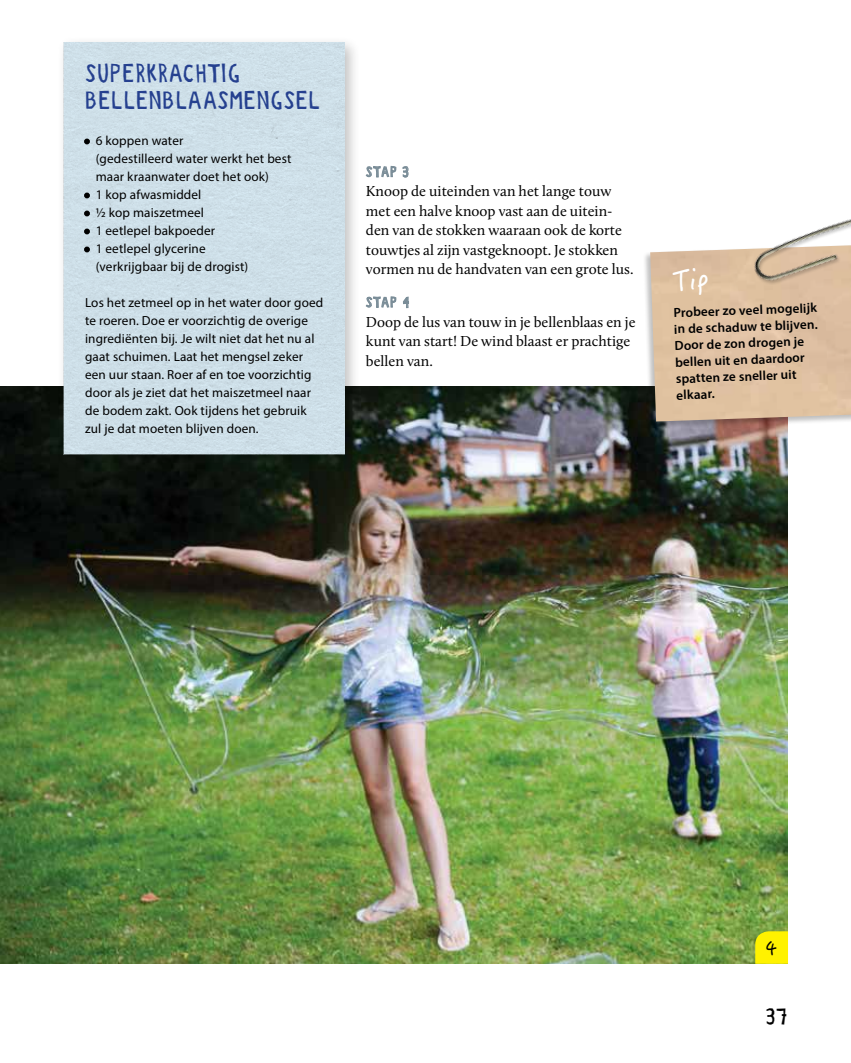
<style>
.page{position:relative;width:851px;height:1063px;background:#fff}
.page>*{position:absolute;margin:0;border:0;box-sizing:border-box;transform-origin:0 0}
.t1{font:24px "Ritaglio";letter-spacing:.04em;color:#25408f}
.t2{font:21px "Ritaglio";color:#000}
.t3{font:18px "Hanzi Pen SC W5";color:#000}
.t4{font:15px/19.5px "Calluna";color:#000}
.t5{font:13.5px "Ritaglio";letter-spacing:.05em;color:#798c97}
.t6{font:13.2px/18px "Myriad Pro";letter-spacing:.01em;color:#000}
.t7{font:600 13.2px/16.5px "Myriad Pro";color:#000}
.s1{font-size:13.5px}
</style>
<div class="page">
<svg style="left:365px;top:166px;width:31px;height:12px"></svg>
<svg style="left:402px;top:166px;width:7px;height:12px"></svg>
<svg style="left:366px;top:296px;width:30px;height:12px"></svg>
<svg style="left:403px;top:296px;width:6px;height:12px"></svg>
<img style="left:0;top:387px;width:787px;height:577px">
<svg style="left:755px;top:931px;width:32px;height:33px"></svg>
<div style="left:57px;top:35px;width:304px;height:436px;background:#000;opacity:.25"></div>
<div style="left:64px;top:43px;width:280px;height:411px;background:#cedfe8"></div>
<svg style="left:84px;top:139px;width:6px;height:5px"></svg>
<svg style="left:84px;top:193px;width:6px;height:5px"></svg>
<svg style="left:84px;top:211px;width:6px;height:5px"></svg>
<svg style="left:84px;top:229px;width:6px;height:5px"></svg>
<svg style="left:84px;top:247px;width:6px;height:5px"></svg>
<div style="left:642px;top:243px;width:208px;height:186px;background:#000;opacity:.25"></div>
<img style="left:650px;top:245px;width:200px;height:177px">
<img style="left:737px;top:219px;width:113px;height:90px">
<svg style="left:672px;top:268px;width:36px;height:27px"></svg>
<p class="t1" style="left:85px;top:59px;width:50px">SUPERKR</p>
<p class="t1" style="left:169px;top:59px;width:62px">ACHTIG</p>
<p class="t1" style="left:85px;top:86px;width:14px">BELLENBL</p>
<p class="t1" style="left:187px;top:86px;width:70px">AASMENGSEL</p>
<p class="t6" style="left:96px;top:131px;width:197px;text-indent:-11px"><span class="s1">•</span> 6 koppen water<br>(gedestilleerd water werkt het best maar kraanwater doet het ook)</p>
<p class="t6" style="left:85px;top:185px;width:118px"><span class="s1">•</span> 1 kop afwasmiddel</p>
<p class="t6" style="left:85px;top:203px;width:120px"><span class="s1">•</span> ½ kop maiszetmeel</p>
<p class="t6" style="left:85px;top:221px;width:132px"><span class="s1">•</span> 1 eetlepel bakpoeder</p>
<p class="t6" style="left:96px;top:239px;width:154px;text-indent:-11px"><span class="s1">•</span> 1 eetlepel glycerine (verkrijgbaar bij de drogist)</p>
<p class="t6" style="left:85px;top:293px;width:239px">Los het zetmeel op in het water door goed te roeren. Doe er voorzichtig de overige ingrediënten bij. Je wilt niet dat het nu al gaat schuimen. Laat het mengsel zeker een uur staan. Roer af en toe voorzichtig door als je ziet dat het maiszetmeel naar de bodem zakt. Ook tijdens het gebruik zul je dat moeten blijven doen.</p>
<p class="t7" style="left:673px;top:304px;width:145px;rotate:-2deg">Probeer zo veel mogelijk in de schaduw te blijven.<br>Door de zon drogen je bellen uit en daardoor spatten ze sneller uit elkaar.</p>
<p class="t5" style="left:366px;top:164px;width:44px">STAP 3</p>
<p class="t4" style="left:366px;top:181px;width:269px">Knoop de uiteinden van het lange touw met een halve knoop vast aan de uitein&shy;den van de stokken waaraan ook de korte touwtjes al zijn vastgeknoopt. Je stokken vormen nu de handvaten van een grote lus.</p>
<p class="t5" style="left:366px;top:294px;width:45px">STAP 4</p>
<p class="t4" style="left:366px;top:312px;width:271px">Doop de lus van touw in je bellenblaas en je kunt van start! De wind blaast er prachtige bellen van.</p>
<p class="t3" style="left:765px;top:937px;width:12px">4</p>
<p class="t2" style="left:765px;top:1003px;width:23px">37</p>
</div>
